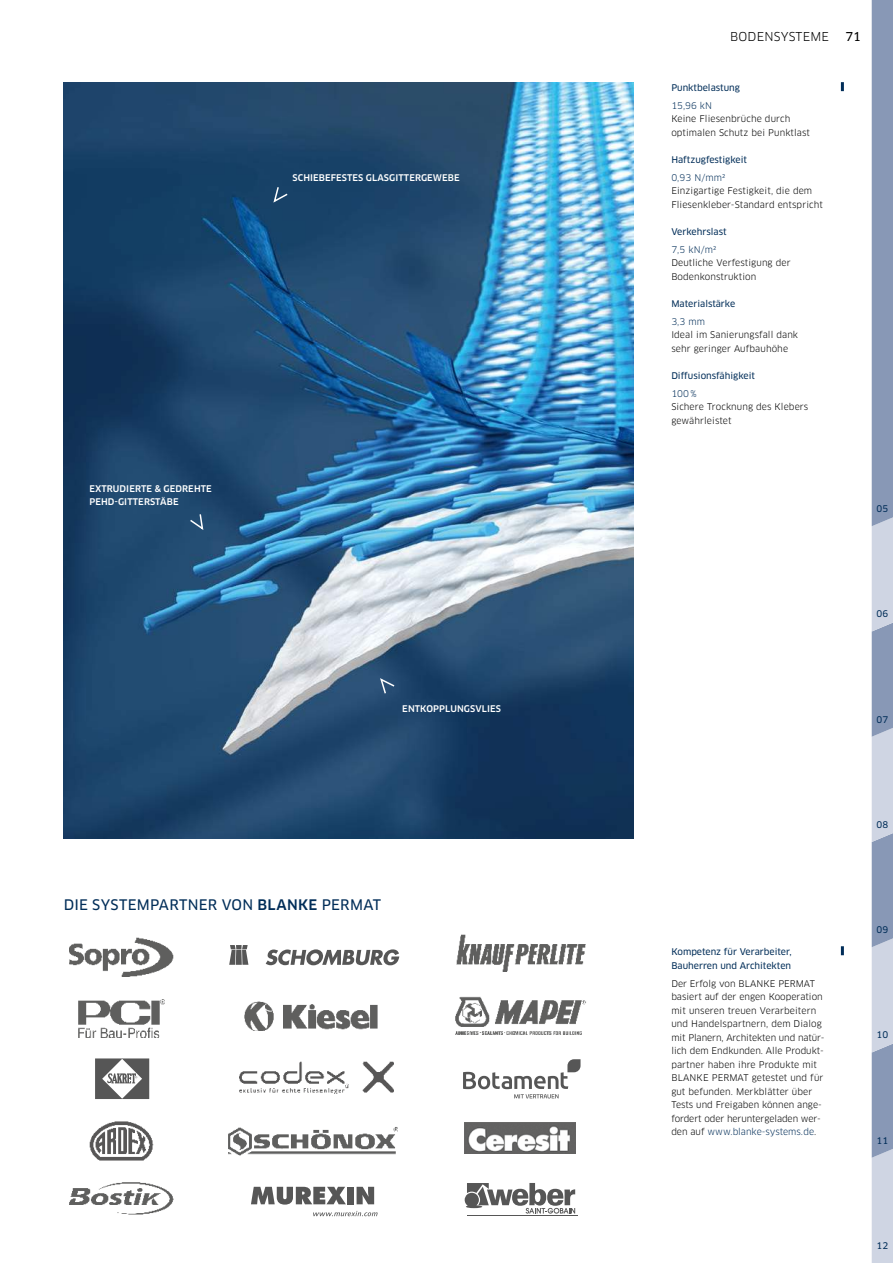
<style>
.page{position:relative;width:893px;height:1263px;background:#fff}
.page>*{position:absolute;margin:0;border:0;box-sizing:border-box;transform-origin:0 0}
.t1{font:14.25px "Clan OT News";letter-spacing:.01em;color:#002d58}
.t2{font:12px "Clan OT";letter-spacing:.02em;color:#000}
.t3{font:12px "Clan OT News";color:#000}
.t4{font:9px/13.5px "Clan OT";letter-spacing:.01em;color:#000}
.t5{font:9px/13.5px "Clan OT News";color:#002d58}
.t6{font:500 9px/13.5px "Clan OT";letter-spacing:.01em;color:#fff}
.t7{font:9px "Clan OT";letter-spacing:.01em;color:#002d58}
.s1{font-family:"Clan OT";font-weight:500}
.s2{color:#002d58}
</style>
<div class="page">
<img style="left:64px;top:82px;width:569px;height:756px">
<svg style="left:272px;top:185px;width:17px;height:19px"></svg>
<svg style="left:188px;top:513px;width:16px;height:19px"></svg>
<svg style="left:379px;top:677px;width:17px;height:18px"></svg>
<svg style="left:841px;top:82px;width:3px;height:9px"></svg>
<svg style="left:841px;top:946px;width:3px;height:9px"></svg>
<img style="left:89px;top:1121px;width:64px;height:39px">
<img style="left:78px;top:999px;width:86px;height:39px">
<img style="left:455px;top:996px;width:131px;height:39px">
<hr style="left:467px;top:1215px;width:110px;height:1px;background:#565656">
<svg style="left:465px;top:1183px;width:110px;height:30px"></svg>
<img style="left:465px;top:1123px;width:110px;height:30px">
<img style="left:456px;top:934px;width:130px;height:38px">
<svg style="left:95px;top:1058px;width:54px;height:41px"></svg>
<img style="left:69px;top:1182px;width:104px;height:32px">
<svg style="left:463px;top:1059px;width:117px;height:39px"></svg>
<img style="left:228px;top:1127px;width:170px;height:29px">
<img style="left:69px;top:938px;width:104px;height:38px">
<img style="left:244px;top:1001px;width:134px;height:29px">
<svg style="left:251px;top:1187px;width:95px;height:17px"></svg>
<div style="left:347px;top:1187px;width:7px;height:17px;background:#565656"></div>
<svg style="left:357px;top:1187px;width:17px;height:17px"></svg>
<svg style="left:313px;top:1211px;width:65px;height:5px"></svg>
<svg style="left:229px;top:945px;width:19px;height:20px"></svg>
<svg style="left:266px;top:949px;width:133px;height:16px"></svg>
<img style="left:240px;top:1062px;width:153px;height:32px">
<svg style="left:872px;top:0;width:21px;height:1263px;background:#9facc5"></svg>
<p class="t6" style="left:293px;top:171px;width:169px">SCHIEBEFESTES GLASGITTERGEWEBE</p>
<p class="t6" style="left:89px;top:482px;width:124px">EXTRUDIERTE &amp; GEDREHTE<br>PEHD-GITTERSTÄBE</p>
<p class="t6" style="left:402px;top:702px;width:100px">ENTKOPPLUNGSVLIES</p>
<h1 class="t1" style="left:64px;top:896px;width:319px">DIE SYSTEMPARTNER VON <span class="s1">BLANKE</span> PERMAT</h1>
<h2 class="t2" style="left:730px;top:30px;width:101px">BODENSYSTEME</h2>
<h2 class="t3" style="left:845px;top:30px;width:17px">71</h2>
<p class="t5" style="left:671px;top:81px;width:70px">Punktbelastung</p>
<p class="t7" style="left:671px;top:100px;width:42px">15,96 kN</p>
<p class="t4" style="left:671px;top:112px;width:140px">Keine Fliesenbrüche durch optimalen Schutz bei Punktlast</p>
<p class="t5" style="left:671px;top:153px;width:77px">Haftzugfestigkeit</p>
<p class="t7" style="left:671px;top:172px;width:55px">0,93 N/mm2</p>
<p class="t4" style="left:671px;top:184px;width:153px">Einzigartige Festigkeit, die dem<br>Fliesenkleber-Standard entspricht</p>
<p class="t5" style="left:671px;top:225px;width:57px">Verkehrslast</p>
<p class="t7" style="left:671px;top:244px;width:46px">7,5 kN/m2</p>
<p class="t4" style="left:671px;top:256px;width:121px">Deutliche Verfestigung der<br>Bodenkonstruktion</p>
<p class="t5" style="left:671px;top:297px;width:66px">Materialstärke</p>
<p class="t7" style="left:671px;top:316px;width:35px">3,3 mm</p>
<p class="t4" style="left:671px;top:328px;width:128px">Ideal im Sanierungsfall dank sehr geringer Aufbauhöhe</p>
<p class="t5" style="left:671px;top:369px;width:85px">Diffusionsfähigkeit</p>
<p class="t7" style="left:671px;top:388px;width:27px">100%</p>
<p class="t4" style="left:671px;top:400px;width:139px">Sichere Trocknung des Klebers gewährleistet</p>
<p class="t5" style="left:876px;top:502px;width:13px">05</p>
<p class="t5" style="left:876px;top:607px;width:13px">06</p>
<p class="t5" style="left:671px;top:945px;width:122px">Kompetenz für Verarbeiter,<br>Bauherren und Architekten</p>
<p class="t4" style="left:671px;top:976px;width:154px">Der Erfolg von BLANKE PERMAT basiert auf der engen Kooperation mit unseren treuen Verarbeitern und Handelspartnern, dem Dialog mit Planern, Architekten und natür&shy;lich dem Endkunden. Alle Produkt&shy;partner haben ihre Produkte mit<br>BLANKE PERMAT getestet und für gut befunden. Merkblätter über<br>Tests und Freigaben können ange&shy;fordert oder heruntergeladen wer&shy;den auf <span class="s2">www.blanke-systems.de</span>.</p>
<p class="t5" style="left:876px;top:712px;width:13px">07</p>
<p class="t5" style="left:876px;top:818px;width:13px">08</p>
<p class="t5" style="left:876px;top:923px;width:13px">09</p>
<p class="t5" style="left:876px;top:1028px;width:13px">10</p>
<p class="t5" style="left:876px;top:1133px;width:13px">11</p>
<p class="t5" style="left:876px;top:1239px;width:13px">12</p>
</div>
